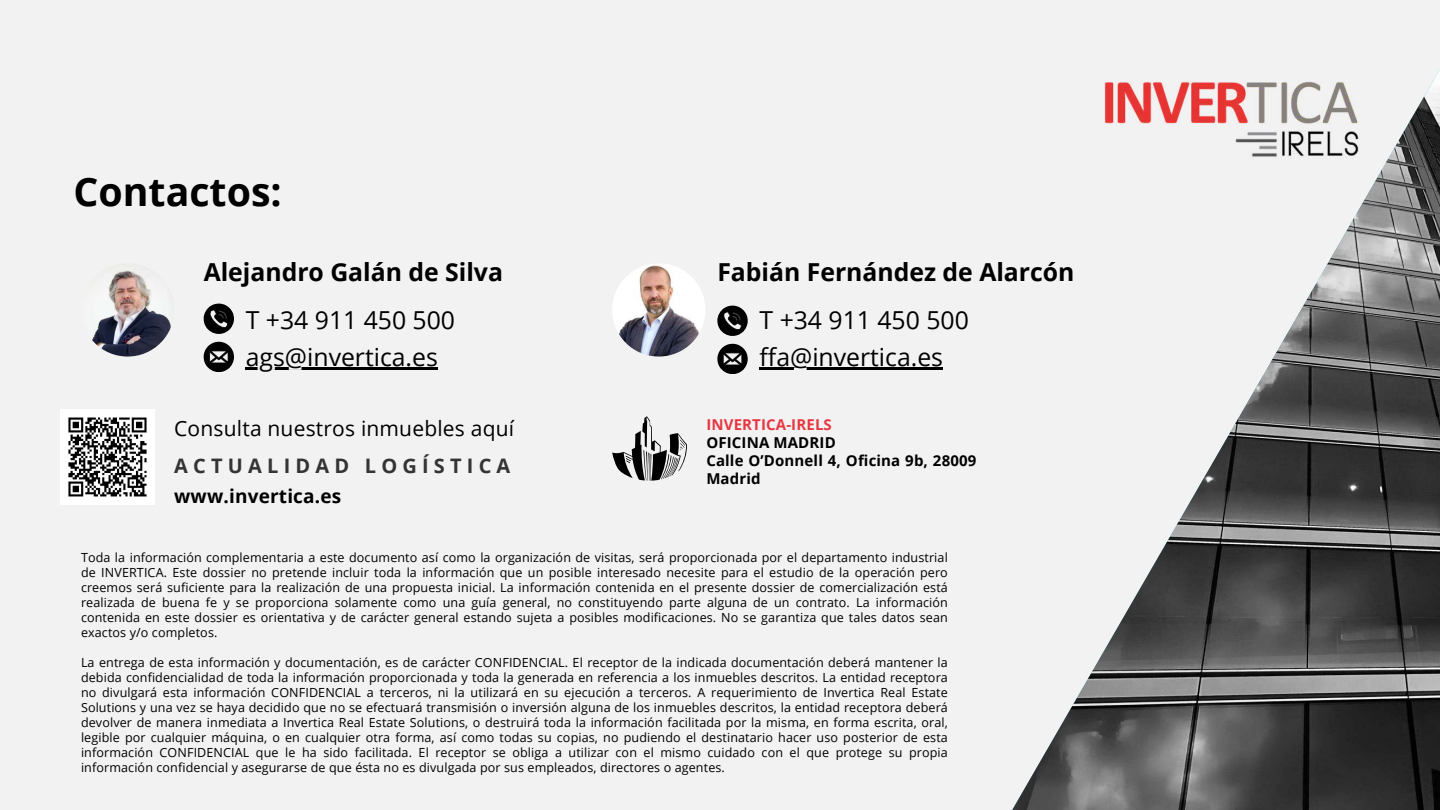
<style>
.page{position:relative;width:1440px;height:810px;background:#f2f2f2}
.page>*{position:absolute;margin:0;border:0;box-sizing:border-box;transform-origin:0 0}
.t1{font:700 39.3px "Open Sans";color:#000}
.t2{font:24.8px "Open Sans";color:#000}
.t3{font:700 24.8px "Open Sans";color:#000}
.t4{font:21px "Open Sans";letter-spacing:.01em;color:#000}
.t5{font:700 20px "Open Sans";letter-spacing:.26em;color:#343434}
.t6{font:700 19px "Open Sans";letter-spacing:.01em;color:#000}
.t7{font:700 15px/18px "Open Sans";letter-spacing:.01em;color:#000}
.t8{font:700 15px "Open Sans";letter-spacing:.01em;color:#e73742}
.t9{font:12.6px/15px "Open Sans";letter-spacing:.01em;color:#000;text-align:justify}
</style>
<div class="page">
<hr style="left:246px;top:367px;width:192px;height:2px;background:#000">
<svg style="left:204px;top:342px;width:30px;height:30px"></svg>
<svg style="left:204px;top:304px;width:30px;height:30px"></svg>
<img style="left:1012px;top:69px;width:428px;height:741px">
<img style="left:612px;top:263px;width:93px;height:94px;border-radius:50%">
<img style="left:81px;top:263px;width:93px;height:94px;border-radius:50%">
<hr style="left:760px;top:368px;width:183px;height:2px;background:#000">
<svg style="left:717px;top:344px;width:30px;height:30px"></svg>
<svg style="left:717px;top:306px;width:30px;height:30px"></svg>
<img style="left:60px;top:410px;width:95px;height:94px">
<svg style="left:612px;top:416px;width:75px;height:65px"></svg>
<img style="left:1104px;top:81px;width:255px;height:77px">
<h1 class="t1" style="left:73px;top:164px;width:210px">Contactos:</h1>
<h2 class="t3" style="left:204px;top:254px;width:301px">Alejandro Galán de Silva</h2>
<h2 class="t3" style="left:717px;top:255px;width:359px">Fabián Fernández de Alarcón</h2>
<h2 class="t2" style="left:246px;top:302px;width:211px">T +34 911 450 500</h2>
<h2 class="t2" style="left:760px;top:303px;width:211px">T +34 911 450 500</h2>
<h2 class="t2" style="left:246px;top:339px;width:194px">ags@invertica.es</h2>
<h2 class="t2" style="left:760px;top:340px;width:185px">ffa@invertica.es</h2>
<h3 class="t4" style="left:174px;top:413px;width:341px">Consulta nuestros inmuebles aquí</h3>
<p class="t8" style="left:706px;top:414px;width:127px">INVERTICA-IRELS</p>
<p class="t7" style="left:706px;top:434px;width:271px">OFICINA MADRID<br>Calle O’Donnell 4, Oficina 9b, 28009<br>Madrid</p>
<h3 class="t5" style="left:174px;top:451px;width:338px">ACTUALIDAD LOGÍSTICA</h3>
<h3 class="t6" style="left:174px;top:483px;width:169px">www.invertica.es</h3>
<p class="t9" style="left:81px;top:549px;width:868px">Toda la información complementaria a este documento así como la organización de visitas, será proporcionada por el departamento industrial de INVERTICA. Este dossier no pretende incluir toda la información que un posible interesado necesite para el estudio de la operación pero creemos será suficiente para la realización de una propuesta inicial. La información contenida en el presente dossier de comercialización está realizada de buena fe y se proporciona solamente como una guía general, no constituyendo parte alguna de un contrato. La información contenida en este dossier es orientativa y de carácter general estando sujeta a posibles modificaciones. No se garantiza que tales datos sean exactos y/o completos.</p>
<p class="t9" style="left:81px;top:654px;width:868px">La entrega de esta información y documentación, es de carácter CONFIDENCIAL. El receptor de la indicada documentación deberá mantener la debida confidencialidad de toda la información proporcionada y toda la generada en referencia a los inmuebles descritos. La entidad receptora no divulgará esta información CONFIDENCIAL a terceros, ni la utilizará en su ejecución a terceros. A requerimiento de Invertica Real Estate Solutions y una vez se haya decidido que no se efectuará transmisión o inversión alguna de los inmuebles descritos, la entidad receptora deberá devolver de manera inmediata a Invertica Real Estate Solutions, o destruirá toda la información facilitada por la misma, en forma escrita, oral, legible por cualquier máquina, o en cualquier otra forma, así como todas su copias, no pudiendo el destinatario hacer uso posterior de esta información CONFIDENCIAL que le ha sido facilitada. El receptor se obliga a utilizar con el mismo cuidado con el que protege su propia información confidencial y asegurarse de que ésta no es divulgada por sus empleados, directores o agentes.</p>
</div>
